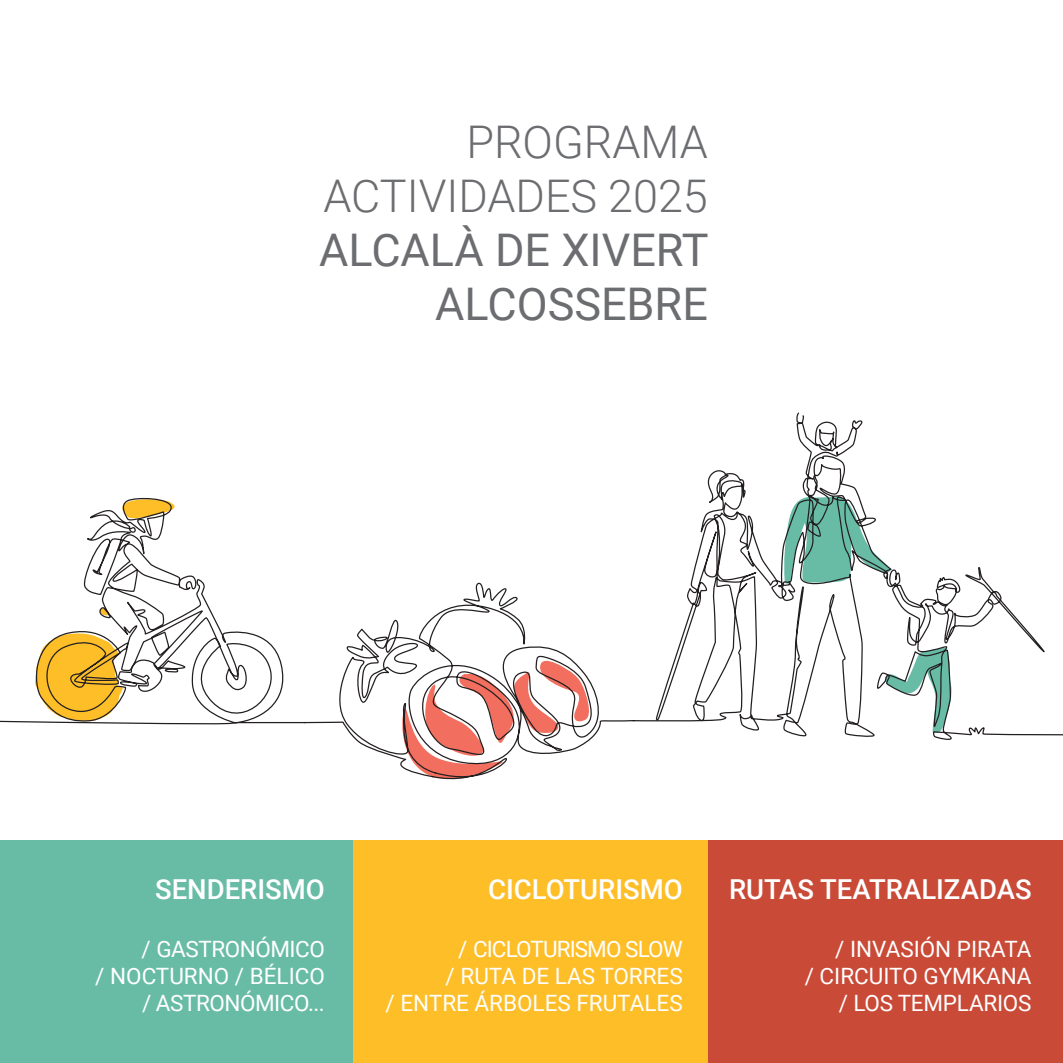
<style>
.page{position:relative;width:1063px;height:1063px;background:#fff}
.page>*{position:absolute;margin:0;border:0;box-sizing:border-box;transform-origin:0 0}
.t1{font:45px/54px "Roboto";color:#6c6d70;text-align:right}
.t2{font:300 45px/54px "Roboto";color:#6c6d70;text-align:right}
.t3{font:500 27.5px "Roboto";color:#fff}
.t4{font:22.5px/27px "Roboto";color:#fff;text-align:right}
.t5{font:22.5px/27px "Roboto";letter-spacing:-.02em;color:#fff;text-align:right}
</style>
<div class="page">
<div style="left:708px;top:840px;width:355px;height:223px;background:#c94a37"></div>
<div style="left:0;top:840px;width:354px;height:223px;background:#68bca6"></div>
<div style="left:354px;top:840px;width:354px;height:223px;background:#fdbe28"></div>
<svg style="left:0;top:497px;width:303px;height:228px"></svg>
<svg style="left:99px;top:608px;width:12px;height:9px"></svg>
<svg style="left:303px;top:582px;width:329px;height:198px"></svg>
<svg style="left:632px;top:412px;width:431px;height:328px"></svg>
<h1 class="t2" style="left:323px;top:113px;width:386px">PROGRAMA<br>ACTIVIDADES 2025</h1>
<h1 class="t1" style="left:319px;top:221px;width:391px">ALCALÀ DE XIVERT<br>ALCOSSEBRE</h1>
<p class="t3" style="left:155px;top:870px;width:171px">SENDERISMO</p>
<p class="t3" style="left:488px;top:870px;width:196px">CICLOTURISMO</p>
<p class="t3" style="left:729px;top:870px;width:304px">RUTAS TEATRALIZADAS</p>
<p class="t5" style="left:95px;top:935px;width:231px">/ GASTRONÓMICO<br>/ NOCTURNO / BÉLICO / ASTRONÓMICO...</p>
<p class="t4" style="left:386px;top:935px;width:299px">/ CICLOTURISMO SLOW<br>/ RUTA DE LAS TORRES<br>/ ENTRE ÁRBOLES FRUTALES</p>
<p class="t4" style="left:805px;top:935px;width:228px">/ INVASIÓN PIRATA<br>/ CIRCUITO GYMKANA / LOS TEMPLARIOS</p>
</div>
